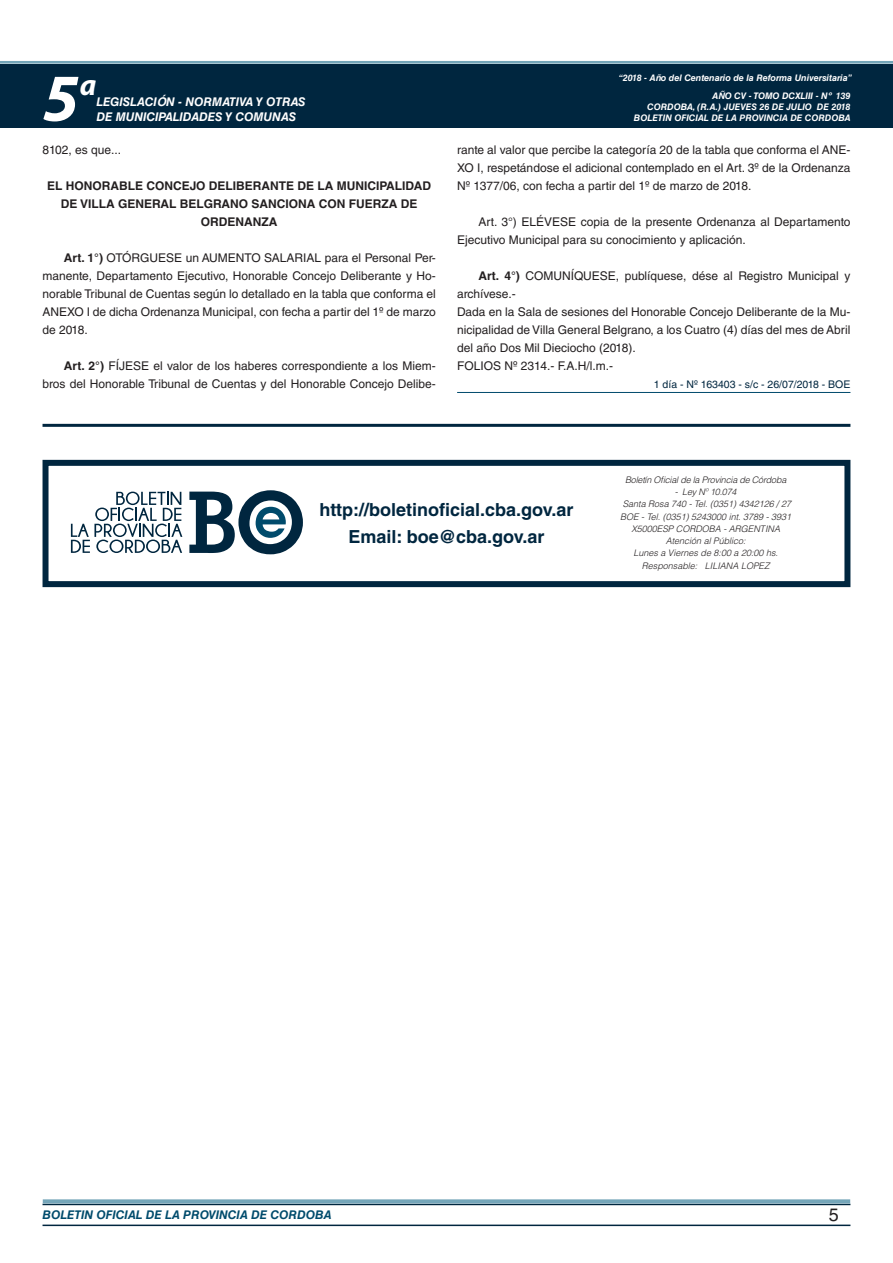
<style>
.page{position:relative;width:893px;height:1263px;background:#fff}
.page>*{position:absolute;margin:0;border:0;box-sizing:border-box;transform-origin:0 0}
.t1{font:italic 700 67.5px "Myriad Pro";color:#fff}
.t2{font:italic 700 30px "Myriad Pro";color:#fff}
.RESUELVE{font:700 18px "Helvetica LT Std";color:#00263f}
.t3{font:18px "Helvetica LT Std";color:#231f20}
.TEXTO_BASE{font:12px/18px "Helvetica LT Std";color:#231f20;text-align:justify}
.RESUELVE-2{font:700 12px/18px "Helvetica LT Std";color:#231f20;text-align:center}
.t4{font:italic 700 12px "Helvetica LT Std";color:#fff}
.t5{font:italic 700 12px "Helvetica LT Std";color:#004b6c}
.FECHA_DE_PUBLICACIÓN{font:10.5px "Helvetica LT Std";color:#00263f}
.TEXTO_REMATE_HOJA_FI{font:italic 300 9px "Helvetica LT Std";color:#231f20}
.t6{font:italic 700 9px/10.8px "Helvetica LT Std";color:#fff;text-align:right}
.TEXTO_REMATE_HOJA_FI-2{font:italic 300 9px "Helvetica LT Std";letter-spacing:-.02em;color:#231f20}
.s1{font-weight:700}
</style>
<div class="page">
<div style="left:0;top:61px;width:893px;height:6px;background:#fff;opacity:.75"></div>
<div style="left:0;top:64px;width:893px;height:64px;background:#00263f"></div>
<hr style="left:43px;top:1224px;width:807px;height:2px;background:#00263f">
<div style="left:42px;top:1198px;width:809px;height:8px;background:#fff;opacity:.75"></div>
<hr style="left:457px;top:392px;width:393px;height:1px;background:#004b6c">
<div style="left:43px;top:460px;width:807px;height:127px;border:6px solid #00263f"></div>
<svg style="left:189px;top:490px;width:114px;height:64px"></svg>
<svg style="left:71px;top:492px;width:111px;height:61px"></svg>
<hr style="left:43px;top:424px;width:807px;height:3px;background:#00263f">
<h1 class="t1" style="left:43px;top:54px;width:38px">5</h1>
<h2 class="t2" style="left:80px;top:66px;width:18px">a</h2>
<p class="t4" style="left:96px;top:95px;width:211px">LEGISLACIÓN - NORMATIVA Y OTRAS</p>
<p class="t4" style="left:96px;top:109px;width:201px">DE MUNICIPALIDADES Y COMUNAS</p>
<p class="TEXTO_BASE" style="left:43px;top:141px;width:80px">8102, es que...</p>
<p class="RESUELVE-2" style="left:47px;top:176px;width:385px">EL HONORABLE CONCEJO DELIBERANTE DE LA MUNICIPALIDAD<br>DE VILLA GENERAL BELGRANO SANCIONA CON FUERZA DE</p>
<p class="RESUELVE-2" style="left:201px;top:212px;width:78px">ORDENANZA</p>
<p class="TEXTO_BASE" style="left:43px;top:249px;width:395px;text-indent:21px"><span class="s1">Art. 1°)</span> OTÓRGUESE un AUMENTO SALARIAL para el Personal Per&shy;manente, Departamento Ejecutivo, Honorable Concejo Deliberante y Ho&shy;norable Tribunal de Cuentas según lo detallado en la tabla que conforma el ANEXO I de dicha Ordenanza Municipal, con fecha a partir del 1º de marzo de 2018.</p>
<p class="TEXTO_BASE" style="left:43px;top:357px;width:395px;text-align:right"><span class="s1">Art. 2°)</span> FÍJESE el valor de los haberes correspondiente a los Miem&shy;bros del Honorable Tribunal de Cuentas y del Honorable Concejo Delibe-</p>
<p class="t6" style="left:619px;top:72px;width:235px">“2018 - Año del Centenario de la Reforma Universitaria”</p>
<p class="t6" style="left:634px;top:91px;width:218px">AÑO CV - TOMO DCXLIII - Nº 139<br>CORDOBA, (R.A.) JUEVES 26 DE JULIO DE 2018<br>BOLETIN OFICIAL DE LA PROVINCIA DE CORDOBA</p>
<p class="TEXTO_BASE" style="left:457px;top:141px;width:395px">rante al valor que percibe la categoría 20 de la tabla que conforma el ANE-XO I, respetándose el adicional contemplado en el Art. 3º de la Ordenanza Nº 1377/06, con fecha a partir del 1º de marzo de 2018.</p>
<p class="TEXTO_BASE" style="left:457px;top:213px;width:395px;text-indent:21px">Art. 3°) ELÉVESE copia de la presente Ordenanza al Departamento<br>Ejecutivo Municipal para su conocimiento y aplicación.</p>
<p class="TEXTO_BASE" style="left:457px;top:267px;width:395px;text-indent:21px"><span class="s1">Art. 4°)</span> COMUNÍQUESE, publíquese, dése al Registro Municipal y archívese.-</p>
<p class="TEXTO_BASE" style="left:457px;top:303px;width:395px">Dada en la Sala de sesiones del Honorable Concejo Deliberante de la Mu&shy;nicipalidad de Villa General Belgrano, a los Cuatro (4) días del mes de Abril del año Dos Mil Dieciocho (2018).</p>
<p class="TEXTO_BASE" style="left:457px;top:357px;width:158px">FOLIOS Nº 2314.- F.A.H/l.m.-</p>
<p class="FECHA_DE_PUBLICACIÓN" style="left:654px;top:378px;width:198px">1 día - Nº 163403 - s/c - 26/07/2018 - BOE</p>
<p class="RESUELVE" style="left:320px;top:499px;width:255px">http://boletinoficial.cba.gov.ar</p>
<p class="RESUELVE" style="left:348px;top:526px;width:198px">Email: boe@cba.gov.ar</p>
<p class="TEXTO_REMATE_HOJA_FI-2" style="left:625px;top:474px;width:163px">Boletín Oficial de la Provincia de Córdoba</p>
<p class="TEXTO_REMATE_HOJA_FI-2" style="left:675px;top:486px;width:63px">- Ley Nº 10.074</p>
<p class="TEXTO_REMATE_HOJA_FI" style="left:623px;top:498px;width:170px">Santa Rosa 740 - Tel. (0351) 4342126 / 27</p>
<p class="TEXTO_REMATE_HOJA_FI" style="left:620px;top:511px;width:173px">BOE - Tel. (0351) 5243000 int. 3789 - 3931</p>
<p class="TEXTO_REMATE_HOJA_FI" style="left:631px;top:523px;width:150px">X5000ESP CORDOBA - ARGENTINA</p>
<p class="TEXTO_REMATE_HOJA_FI" style="left:666px;top:535px;width:82px">Atención al Público:</p>
<p class="TEXTO_REMATE_HOJA_FI" style="left:633px;top:548px;width:146px">Lunes a Viernes de 8:00 a 20:00 hs.</p>
<p class="TEXTO_REMATE_HOJA_FI" style="left:642px;top:560px;width:129px">Responsable: LILIANA LOPEZ</p>
<p class="t5" style="left:43px;top:1208px;width:290px">BOLETIN OFICIAL DE LA PROVINCIA DE CORDOBA</p>
<h3 class="t3" style="left:829px;top:1204px;width:12px">5</h3>
</div>
